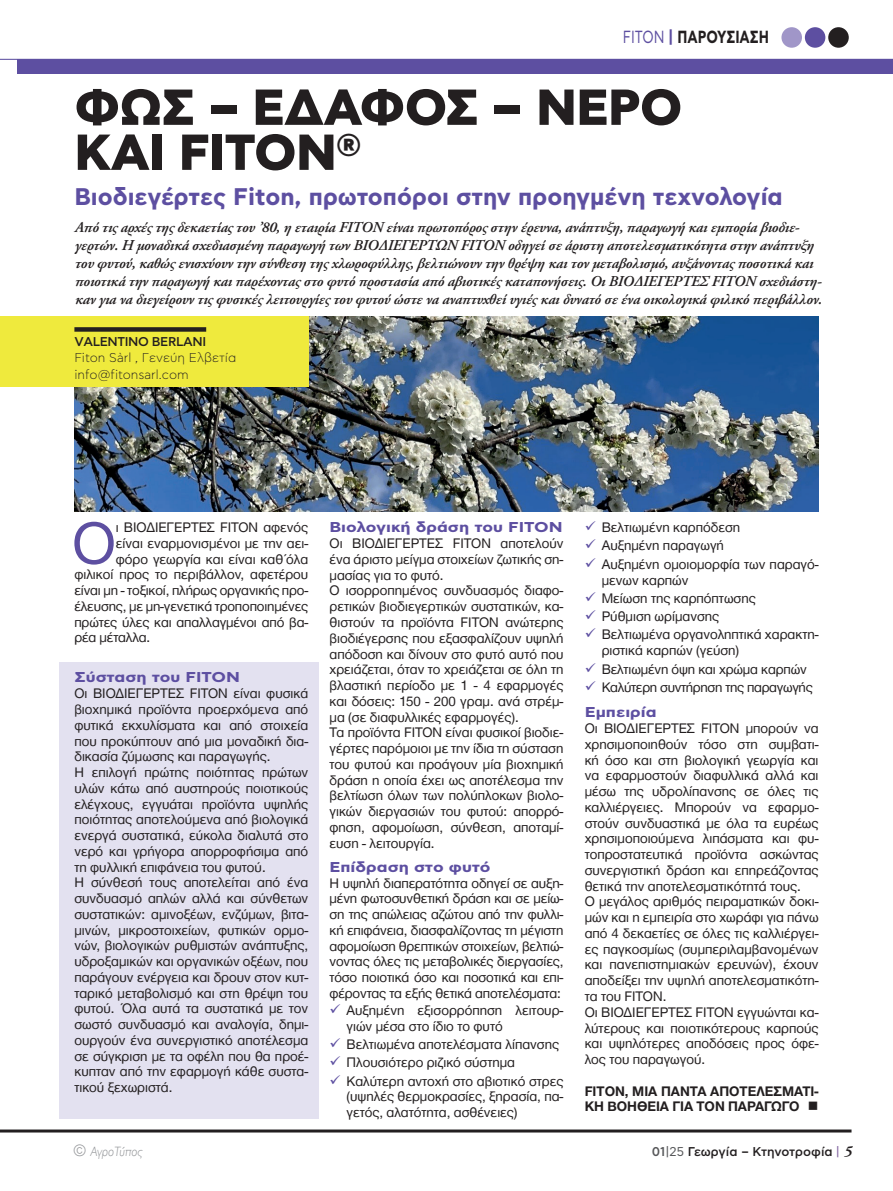
<style>
.page{position:relative;width:893px;height:1191px;background:#fff}
.page>*{position:absolute;margin:0;border:0;box-sizing:border-box;transform-origin:0 0}
.ΑΡΧΙΓΡΑΜΜΑ{font:61.5px "Helvetica Neue Greek";color:#5d4fa1}
.HEAD_1{font:800 50.4px/45px "CF Asty Std";letter-spacing:-.01em;color:#231f20}
.HEAD_2{font:700 24px "CF Asty Std";color:#5d4fa1}
.t1{font:700 17.55px "CF Asty Std";color:#231f20;scale:.77 1}
.Summary{font:italic 500 15px/18px "CF Garamond";letter-spacing:-.02em;color:#231f20}
.ΑΡΧΙΓΡΑΜΜΑ-2{font:14.25px/15.8px "Helvetica Neue Greek";color:#231f20;text-align:justify}
.Titlos_ok{font:700 14.25px "CF Asty Std";color:#5d4fa1;scale:1.2 1}
.t2{font:700 14.25px/15.8px "Helvetica Neue Greek";color:#231f20}
.ΑΡΧΙΓΡΑΜΜΑ-3{font:14.25px "Helvetica Neue Greek";letter-spacing:-.02em;color:#231f20}
.t3{font:italic 300 13.5px "Gill Sans Hel TF";color:#939598}
.Author_idiotita{font:300 12.75px/16.5px "CF Asty Std";color:#231f20}
.Author_onomata{font:500 12.75px "CF Asty Std";letter-spacing:-.005em;color:#231f20}
.Author_onomata-2{font:500 12.75px "CF Asty Std";letter-spacing:-.03em;color:#231f20}
.s1{font-weight:400;color:#5d4fa1}
.s2{color:#5d4fa1}
.s3{font-style:normal;font-size:15.75px}
.s4{color:#57585a}
.s5{font-weight:400;color:#57585a}
.s6{font-weight:400;color:#80629e}
.s7{font-family:"CF Garamond";font-weight:700;font-style:italic;font-size:15px}
</style>
<div class="page">
<hr style="left:0;top:1129px;width:851px;height:3px;background:#231f20">
<div style="left:17px;top:60px;width:876px;height:14px;background:#5d4fa1"></div>
<hr style="left:0;top:59px;width:893px;height:1px;background:#5d4fa1">
<div style="left:828px;top:27px;width:21px;height:21px;background:#231f20;border-radius:50%"></div>
<div style="left:805px;top:27px;width:20px;height:21px;background:#5d4fa1;border-radius:50%"></div>
<div style="left:781px;top:27px;width:21px;height:21px;background:#a096c8;border-radius:50%"></div>
<div style="left:60px;top:662px;width:259px;height:456px;background:#e3e1f0"></div>
<img style="left:74px;top:317px;width:745px;height:195px">
<div style="left:0;top:317px;width:308px;height:70px;background:#efea3d"></div>
<div style="left:74px;top:327px;width:132px;height:5px;background:#231f20"></div>
<p class="t1" style="left:623px;top:27px;width:191px"><span class="s1">FITON</span> <span class="s2">|</span> ΠΑΡΟΥΣΙΑΣΗ</p>
<p class="HEAD_1" style="left:74px;top:88px;width:609px">ΦΩΣ – ΕΔΑΦΟΣ – ΝΕΡΟ<br>ΚΑΙ FITON<sup>®</sup></p>
<p class="HEAD_2" style="left:74px;top:183px;width:710px">Βιοδιεγέρτες Fiton, πρωτοπόροι στην προηγμένη τεχνολογία</p>
<p class="Summary" style="left:74px;top:219px;width:749px">Από τις αρχές της δεκαετίας του ’80, η εταιρία FITON είναι πρωτοπόρος στην έρευνα, ανάπτυξη, παραγωγή και εμπορία βιοδιε&shy;γερτών. Η μοναδικά σχεδιασμένη παραγωγή των ΒΙΟΔΙΕΓΕΡΤΩΝ FITON οδηγεί σε άριστη αποτελεσματικότητα στην ανάπτυξη του φυτού, καθώς ενισχύουν την σύνθεση της χλωροφύλλης, βελτιώνουν την θρέψη και τον μεταβολισμό, αυξάνοντας ποσοτικά και ποιοτικά την παραγωγή και παρέχοντας στο φυτό προστασία από αβιοτικές καταπονήσεις. Οι ΒΙΟΔΙΕΓΕΡΤΕΣ FITON σχεδιάστη&shy;καν για να διεγείρουν τις φυσικές λειτουργίες του φυτού ώστε να αναπτυχθεί υγιές και δυνατό σε ένα οικολογικά φιλικό περιβάλλον.</p>
<p class="Author_onomata-2" style="left:74px;top:334px;width:133px">VALENTINO BERLANI</p>
<p class="Author_idiotita" style="left:74px;top:350px;width:163px">Fiton Sàrl , Γενεύη Ελβετία info@fitonsarl.com</p>
<p class="ΑΡΧΙΓΡΑΜΜΑ" style="left:72px;top:509px;width:45px">Ο</p>
<p class="ΑΡΧΙΓΡΑΜΜΑ-2" style="left:116px;top:519px;width:194px">ι ΒΙΟΔΙΕΓΕΡΤΕΣ FITON αφενός</p>
<p class="ΑΡΧΙΓΡΑΜΜΑ-2" style="left:116px;top:535px;width:194px">είναι εναρμονισμένοι με την αει-</p>
<p class="ΑΡΧΙΓΡΑΜΜΑ-2" style="left:116px;top:551px;width:194px">φόρο γεωργία και είναι καθ΄όλα</p>
<p class="ΑΡΧΙΓΡΑΜΜΑ-2" style="left:74px;top:566px;width:235px">φιλικοί προς το περιβάλλον, αφετέρου</p>
<p class="ΑΡΧΙΓΡΑΜΜΑ-2" style="left:74px;top:582px;width:235px">είναι μη - τοξικοί, πλήρως οργανικής προ-</p>
<p class="ΑΡΧΙΓΡΑΜΜΑ-2" style="left:74px;top:598px;width:235px">έλευσης, με μη-γενετικά τροποποιημένες</p>
<p class="ΑΡΧΙΓΡΑΜΜΑ-2" style="left:74px;top:614px;width:235px">πρώτες ύλες και απαλλαγμένοι από βα-</p>
<p class="ΑΡΧΙΓΡΑΜΜΑ-2" style="left:74px;top:629px;width:77px">ρέα μέταλλα.</p>
<p class="Titlos_ok" style="left:74px;top:669px;width:140px">Σύσταση του FITON</p>
<p class="ΑΡΧΙΓΡΑΜΜΑ-2" style="left:74px;top:685px;width:235px">Οι ΒΙΟΔΙΕΓΕΡΤΕΣ FITON είναι φυσικά βιοχημικά προϊόντα προερχόμενα από φυτικά εκχυλίσματα και από στοιχεία που προκύπτουν από μια μοναδική δια&shy;δικασία ζύμωσης και παραγωγής.</p>
<p class="ΑΡΧΙΓΡΑΜΜΑ-2" style="left:74px;top:764px;width:235px">Η επιλογή πρώτης ποιότητας πρώτων υλών κάτω από αυστηρούς ποιοτικούς ελέγχους, εγγυάται προϊόντα υψηλής ποιότητας αποτελούμενα από βιολογικά ενεργά συστατικά, εύκολα διαλυτά στο νερό και γρήγορα απορροφήσιμα από τη φυλλική επιφάνεια του φυτού.</p>
<p class="ΑΡΧΙΓΡΑΜΜΑ-2" style="left:74px;top:874px;width:235px">Η σύνθεσή τους αποτελείται από ένα συνδυασμό απλών αλλά και σύνθετων συστατικών: αμινοξέων, ενζύμων, βιτα&shy;μινών, μικροστοιχείων, φυτικών ορμο&shy;νών, βιολογικών ρυθμιστών ανάπτυξης, υδροξαμικών και οργανικών οξέων, που παράγουν ενέργεια και δρουν στον κυτ&shy;ταρικό μεταβολισμό και στη θρέψη του φυτού. Όλα αυτά τα συστατικά με τον σωστό συνδυασμό και αναλογία, δημι&shy;ουργούν ένα συνεργιστικό αποτέλεσμα σε σύγκριση με τα οφέλη που θα προέ&shy;κυπταν από την εφαρμογή κάθε συστα&shy;τικού ξεχωριστά.</p>
<p class="Titlos_ok" style="left:330px;top:519px;width:196px">Βιολογική δράση του FITON</p>
<p class="ΑΡΧΙΓΡΑΜΜΑ-2" style="left:330px;top:535px;width:235px">Οι ΒΙΟΔΙΕΓΕΡΤΕΣ FITON αποτελούν ένα άριστο μείγμα στοιχείων ζωτικής ση&shy;μασίας για το φυτό.</p>
<p class="ΑΡΧΙΓΡΑΜΜΑ-2" style="left:330px;top:582px;width:235px">Ο ισορροπημένος συνδυασμός διαφο&shy;ρετικών βιοδιεγερτικών συστατικών, κα&shy;θιστούν τα προϊόντα FITON ανώτερης βιοδιέγερσης που εξασφαλίζουν υψηλή απόδοση και δίνουν στο φυτό αυτό που χρειάζεται, όταν το χρειάζεται σε όλη τη βλαστική περίοδο με 1 - 4 εφαρμογές και δόσεις: 150 - 200 γραμ. ανά στρέμ&shy;μα (σε διαφυλλικές εφαρμογές).</p>
<p class="ΑΡΧΙΓΡΑΜΜΑ-2" style="left:330px;top:724px;width:235px">Τα προϊόντα FITON είναι φυσικοί βιοδιε&shy;γέρτες παρόμοιοι με την ίδια τη σύσταση του φυτού και προάγουν μία βιοχημική δράση η οποία έχει ως αποτέλεσμα την βελτίωση όλων των πολύπλοκων βιολο&shy;γικών διεργασιών του φυτού: απορρό&shy;φηση, αφομοίωση, σύνθεση, αποταμί&shy;ευση - λειτουργία.</p>
<p class="Titlos_ok" style="left:330px;top:858px;width:136px">Επίδραση στο φυτό</p>
<p class="ΑΡΧΙΓΡΑΜΜΑ-2" style="left:330px;top:874px;width:235px">Η υψηλή διαπερατότητα οδηγεί σε αυξη&shy;μένη φωτοσυνθετική δράση και σε μείω&shy;ση της απώλειας αζώτου από την φυλλι&shy;κή επιφάνεια, διασφαλίζοντας τη μέγιστη αφομοίωση θρεπτικών στοιχείων, βελτιώ&shy;νοντας όλες τις μεταβολικές διεργασίες, τόσο ποιοτικά όσο και ποσοτικά και επι&shy;φέροντας τα εξής θετικά αποτελέσματα:</p>
<p class="ΑΡΧΙΓΡΑΜΜΑ-2" style="left:347px;top:1002px;width:218px">Αυξημένη εξισορρόπηση λειτουρ&shy;γιών μέσα στο ίδιο το φυτό</p>
<p class="ΑΡΧΙΓΡΑΜΜΑ-2" style="left:347px;top:1036px;width:214px">Βελτιωμένα αποτελέσματα λίπανσης</p>
<p class="ΑΡΧΙΓΡΑΜΜΑ-2" style="left:347px;top:1054px;width:170px">Πλουσιότερο ριζικό σύστημα</p>
<p class="ΑΡΧΙΓΡΑΜΜΑ-2" style="left:347px;top:1072px;width:218px">Καλύτερη αντοχή στο αβιοτικό στρες (υψηλές θερμοκρασίες, ξηρασία, πα&shy;γετός, αλατότητα, ασθένειες)</p>
<p class="ΑΡΧΙΓΡΑΜΜΑ-2" style="left:602px;top:519px;width:140px">Βελτιωμένη καρπόδεση</p>
<p class="ΑΡΧΙΓΡΑΜΜΑ-2" style="left:602px;top:538px;width:124px">Αυξημένη παραγωγή</p>
<p class="ΑΡΧΙΓΡΑΜΜΑ-2" style="left:602px;top:556px;width:218px">Αυξημένη ομοιομορφία των παραγό&shy;μενων καρπών</p>
<p class="ΑΡΧΙΓΡΑΜΜΑ-2" style="left:602px;top:590px;width:156px">Μείωση της καρπόπτωσης</p>
<p class="ΑΡΧΙΓΡΑΜΜΑ-2" style="left:602px;top:608px;width:119px">Ρύθμιση ωρίμανσης</p>
<p class="ΑΡΧΙΓΡΑΜΜΑ-2" style="left:602px;top:626px;width:218px">Βελτιωμένα οργανοληπτικά χαρακτη&shy;ριστικά καρπών (γεύση)</p>
<p class="ΑΡΧΙΓΡΑΜΜΑ-2" style="left:602px;top:661px;width:207px">Βελτιωμένη όψη και χρώμα καρπών</p>
<p class="ΑΡΧΙΓΡΑΜΜΑ-3" style="left:602px;top:679px;width:213px">Καλύτερη συντήρηση της παραγωγής</p>
<p class="Titlos_ok" style="left:585px;top:704px;width:62px">Εμπειρία</p>
<p class="ΑΡΧΙΓΡΑΜΜΑ-2" style="left:585px;top:720px;width:235px">Οι ΒΙΟΔΙΕΓΕΡΤΕΣ FITON μπορούν να χρησιμοποιηθούν τόσο στη συμβατι&shy;κή όσο και στη βιολογική γεωργία και να εφαρμοστούν διαφυλλικά αλλά και μέσω της υδρολίπανσης σε όλες τις καλλιέργειες. Μπορούν να εφαρμο&shy;στούν συνδυαστικά με όλα τα ευρέως χρησιμοποιούμενα λιπάσματα και φυ&shy;τοπροστατευτικά προϊόντα ασκώντας συνεργιστική δράση και επηρεάζοντας θετικά την αποτελεσματικότητά τους.</p>
<p class="ΑΡΧΙΓΡΑΜΜΑ-2" style="left:585px;top:893px;width:235px">Ο μεγάλος αριθμός πειραματικών δοκι&shy;μών και η εμπειρία στο χωράφι για πάνω από 4 δεκαετίες σε όλες τις καλλιέργει&shy;ες παγκοσμίως (συμπεριλαμβανομένων και πανεπιστημιακών ερευνών), έχουν αποδείξει την υψηλή αποτελεσματικότη&shy;τα του FITON.</p>
<p class="ΑΡΧΙΓΡΑΜΜΑ-2" style="left:585px;top:1004px;width:235px">Οι ΒΙΟΔΙΕΓΕΡΤΕΣ FITON εγγυώνται κα&shy;λύτερους και ποιοτικότερους καρπούς και υψηλότερες αποδόσεις προς όφε&shy;λος του παραγωγού.</p>
<p class="t2" style="left:585px;top:1082px;width:235px">FITON, MIA ΠΑΝΤΑ ΑΠΟΤΕΛΕΣΜΑΤΙ-<br>ΚΗ ΒΟΗΘΕΙΑ ΓΙΑ ΤΟΝ ΠΑΡΑΓΩΓΟ ■</p>
<p class="t3" style="left:73px;top:1144px;width:71px"><span class="s3">©</span> ΑγροΤύπος</p>
<p class="Author_onomata" style="left:652px;top:1144px;width:201px"><span class="s4">01</span><span class="s5">|25</span> Γεωργία – Κτηνοτροφία <span class="s6">|</span> <span class="s7">5</span></p>
</div>
